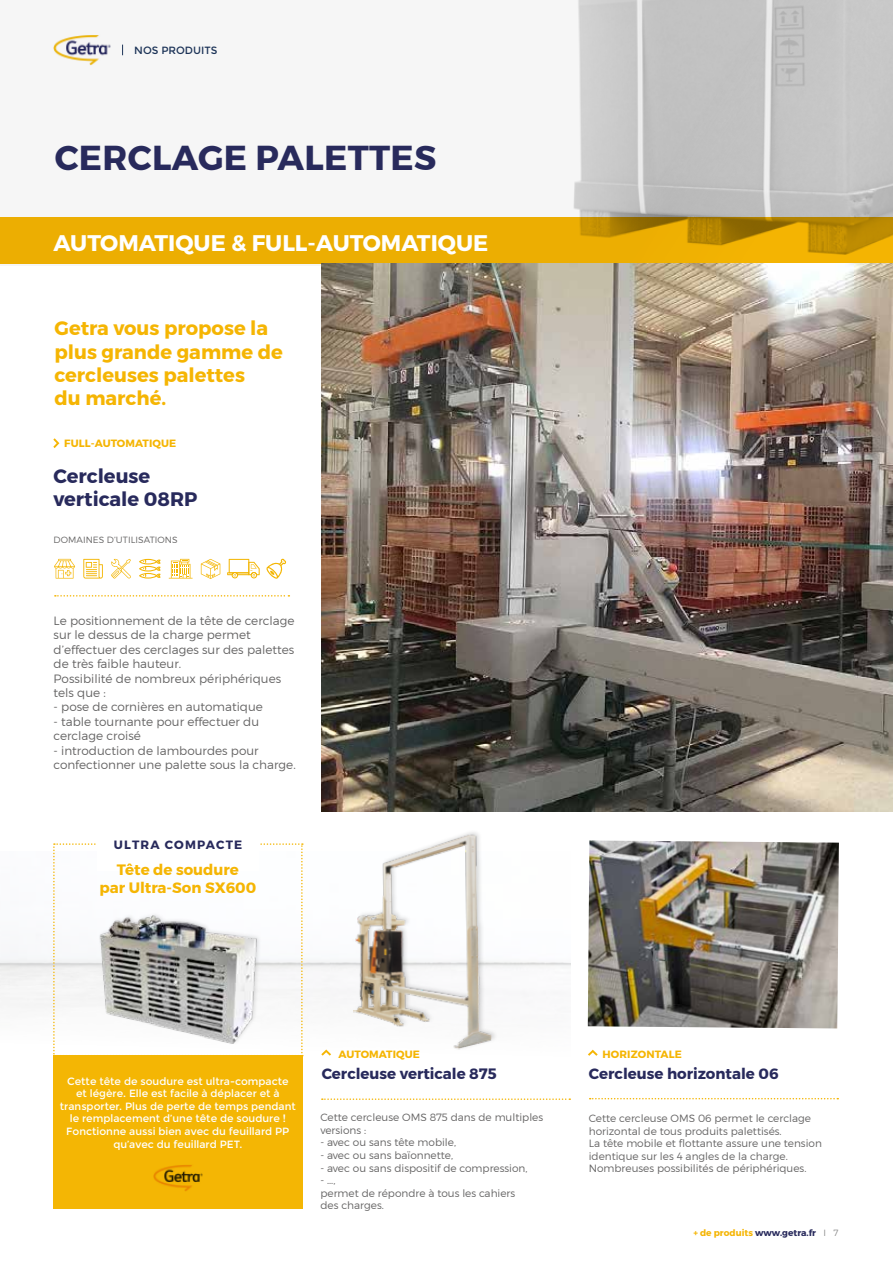
<style>
.page{position:relative;width:893px;height:1263px;background:#fff}
.page>*{position:absolute;margin:0;border:0;box-sizing:border-box;transform-origin:0 0}
.t1{font:700 34.5px "Montserrat";letter-spacing:.01em;color:#282a5c}
.t2{font:700 22.5px "Montserrat";color:#fff}
.t3{font:700 19.5px/23.4px "Montserrat";color:#f5b503}
.t4{font:700 19.5px/23.4px "Montserrat";color:#282a5c}
.t5{font:700 15px "Montserrat";color:#282a5c}
.t6{font:700 15px/18px "Montserrat";color:#f5b503;text-align:center}
.t7{font:300 12px/14.4px "Montserrat";color:#646363}
.t8{font:700 12px "Montserrat";letter-spacing:.1em;color:#282a5c}
.t9{font:300 10.5px/12.6px "Montserrat";color:#646363}
.t10{font:10.5px/12.6px "Montserrat";color:#fff;text-align:center}
.t11{font:700 10.5px "Montserrat";letter-spacing:.01em;color:#f5b503}
.t12{font:10.5px "Montserrat";color:#1d3458}
.t13{font:700 9px "Montserrat";color:#282a5c}
.t14{font:300 9px "Montserrat";letter-spacing:.01em;color:#646363}
.s1{color:#f5b503}
.s2{font-weight:300;color:#8a8a8a}
</style>
<div class="page">
<svg style="left:0;top:0;width:893px;height:264px;fill:#f6f6f6"></svg>
<svg style="left:0;top:217px;width:893px;height:46px;background:#e3a701"></svg>
<svg style="left:55px;top:595px;width:234px;height:2px"></svg>
<svg style="left:53px;top:438px;width:6px;height:10px"></svg>
<svg style="left:54px;top:559px;width:21px;height:19px"></svg>
<svg style="left:83px;top:559px;width:20px;height:19px"></svg>
<svg style="left:111px;top:559px;width:20px;height:19px"></svg>
<svg style="left:139px;top:559px;width:22px;height:19px"></svg>
<svg style="left:169px;top:559px;width:24px;height:19px"></svg>
<svg style="left:201px;top:559px;width:19px;height:20px"></svg>
<svg style="left:227px;top:559px;width:33px;height:19px"></svg>
<svg style="left:266px;top:559px;width:20px;height:20px"></svg>
<img style="left:53px;top:34px;width:57px;height:32px">
<svg style="left:321px;top:1049px;width:10px;height:6px"></svg>
<svg style="left:322px;top:1098px;width:248px;height:2px"></svg>
<img style="left:588px;top:840px;width:251px;height:188px">
<svg style="left:588px;top:1050px;width:10px;height:6px"></svg>
<svg style="left:590px;top:1098px;width:248px;height:1px"></svg>
<img style="left:321px;top:263px;width:572px;height:548px">
<div style="left:53px;top:1055px;width:250px;height:154px;background:#f4b604"></div>
<svg style="left:53px;top:843px;width:250px;height:212px"></svg>
<div style="left:97px;top:840px;width:161px;height:31px;background:#fff"></div>
<div style="left:98px;top:911px;width:163px;height:134px;background:#fcfdfe"></div>
<img style="left:90px;top:914px;width:171px;height:132px">
<img style="left:154px;top:1165px;width:48px;height:26px">
<img style="left:351px;top:834px;width:140px;height:216px">
<p class="t12" style="left:134px;top:44px;width:85px">NOS PRODUITS</p>
<h1 class="t1" style="left:55px;top:137px;width:383px">CERCLAGE PALETTES</h1>
<h2 class="t2" style="left:53px;top:229px;width:436px">AUTOMATIQUE &amp; FULL-AUTOMATIQUE</h2>
<h3 class="t3" style="left:55px;top:317px;width:230px">Getra vous propose la plus grande gamme de cercleuses palettes<br>du marché.</h3>
<p class="t11" style="left:64px;top:437px;width:113px">FULL-AUTOMATIQUE</p>
<h3 class="t4" style="left:53px;top:465px;width:145px">Cercleuse verticale 08RP</h3>
<p class="t14" style="left:54px;top:534px;width:126px">DOMAINES D’UTILISATIONS</p>
<p class="t7" style="left:54px;top:613px;width:242px">Le positionnement de la tête de cerclage sur le dessus de la charge permet d’effectuer des cerclages sur des palettes de très faible hauteur.<br>Possibilité de nombreux périphériques tels que :</p>
<p class="t7" style="left:54px;top:700px;width:211px">- pose de cornières en automatique</p>
<p class="t7" style="left:54px;top:714px;width:207px">- table tournante pour effectuer du cerclage croisé</p>
<p class="t7" style="left:54px;top:743px;width:244px">- introduction de lambourdes pour confectionner une palette sous la charge.</p>
<p class="t8" style="left:114px;top:837px;width:130px">ULTRA COMPACTE</p>
<h3 class="t6" style="left:100px;top:861px;width:158px">Tête de soudure<br>par Ultra-Son SX600</h3>
<p class="t10" style="left:60px;top:1074px;width:237px">Cette tête de soudure est ultra-compacte<br>et légère. Elle est facile à déplacer et à transporter. Plus de perte de temps pendant le remplacement d’une tête de soudure !<br>Fonctionne aussi bien avec du feuillard PP qu’avec du feuillard PET.</p>
<p class="t11" style="left:338px;top:1047px;width:83px">AUTOMATIQUE</p>
<h3 class="t5" style="left:322px;top:1064px;width:176px">Cercleuse verticale 875</h3>
<p class="t9" style="left:320px;top:1111px;width:224px">Cette cercleuse OMS 875 dans de multiples versions :</p>
<p class="t9" style="left:320px;top:1136px;width:137px">- avec ou sans tête mobile,</p>
<p class="t9" style="left:320px;top:1149px;width:134px">- avec ou sans baïonnette,</p>
<p class="t9" style="left:320px;top:1161px;width:209px">- avec ou sans dispositif de compression,</p>
<p class="t9" style="left:320px;top:1174px;width:196px">- ...,<br>permet de répondre à tous les cahiers des charges.</p>
<p class="t11" style="left:603px;top:1048px;width:81px">HORIZONTALE</p>
<h3 class="t5" style="left:589px;top:1064px;width:191px">Cercleuse horizontale 06</h3>
<p class="t9" style="left:589px;top:1112px;width:235px">Cette cercleuse OMS 06 permet le cerclage horizontal de tous produits palettisés.<br>La tête mobile et flottante assure une tension identique sur les 4 angles de la charge.<br>Nombreuses possibilités de périphériques.</p>
<p class="t13" style="left:693px;top:1227px;width:146px"><span class="s1">+ de produits</span> www.getra.fr <span class="s2">I 7</span></p>
</div>
